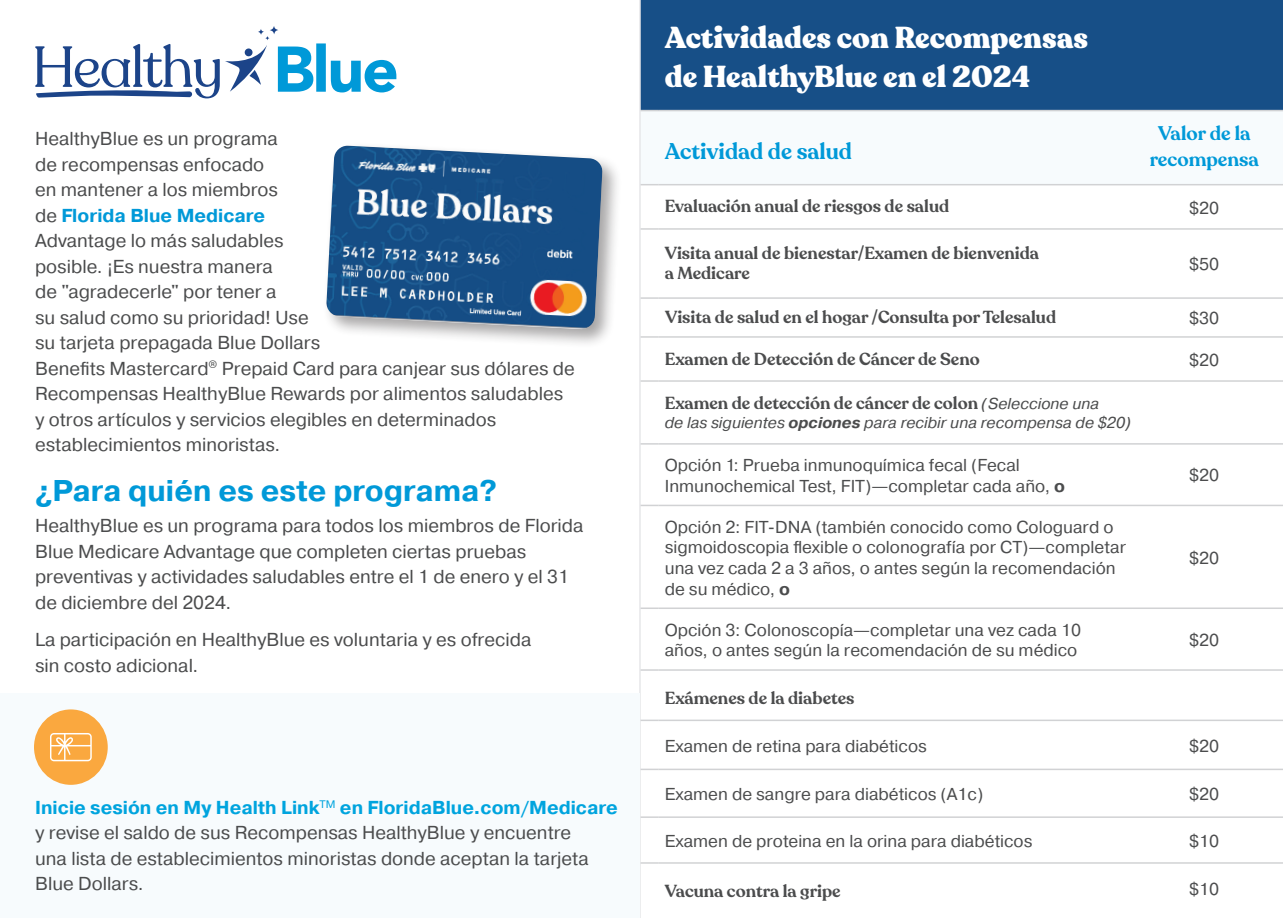
<style>
.page{position:relative;width:1283px;height:918px;background:#fff}
.page>*{position:absolute;margin:0;border:0;box-sizing:border-box;transform-origin:0 0}
.t1{font:900 30px/39px "Recoleta";color:#fff}
.t2{font:700 30px "Pragmatica";color:#0099d8}
.t3{font:600 22.5px "Recoleta";color:#0099d8}
.t4{font:600 19.5px/25.5px "Recoleta";color:#0099d8;text-align:center}
.t5{font:18.75px/25.5px "Pragmatica";color:#4b4c4d}
.t6{font:17.25px/20.7px "Pragmatica";color:#4b4c4d}
.t7{font:600 17.25px/20.7px "Recoleta";color:#4b4c4d}
.t8{font:italic 15.75px "Pragmatica";color:#4b4c4d}
.s1{font-weight:700;color:#0099d8}
.s2{font-weight:700;color:#00a4de}
.s3{font-family:"Pragmatica";font-weight:400;font-style:italic;font-size:15.75px}
.s4{font-weight:700}
</style>
<div class="page">
<div style="left:640px;top:0;width:642px;height:110px;background:#174f87"></div>
<svg style="left:640px;top:111px;width:642px;height:73px"></svg>
<svg style="left:640px;top:185px;width:642px;height:733px"></svg>
<hr style="left:626px;top:228px;width:33px;height:2px;background:#d1d2d4">
<hr style="left:659px;top:228px;width:473px;height:2px;background:#d1d2d4">
<hr style="left:1132px;top:228px;width:150px;height:2px;background:#d1d2d4">
<hr style="left:626px;top:297px;width:33px;height:2px;background:#d1d2d4">
<hr style="left:659px;top:297px;width:473px;height:2px;background:#d1d2d4">
<hr style="left:1132px;top:297px;width:150px;height:2px;background:#d1d2d4">
<hr style="left:626px;top:336px;width:33px;height:2px;background:#d1d2d4">
<hr style="left:659px;top:336px;width:473px;height:2px;background:#d1d2d4">
<hr style="left:1132px;top:336px;width:150px;height:2px;background:#d1d2d4">
<hr style="left:626px;top:380px;width:33px;height:2px;background:#d1d2d4">
<hr style="left:659px;top:380px;width:473px;height:2px;background:#d1d2d4">
<hr style="left:1132px;top:380px;width:150px;height:2px;background:#d1d2d4">
<hr style="left:626px;top:443px;width:33px;height:2px;background:#d1d2d4">
<hr style="left:659px;top:443px;width:473px;height:2px;background:#d1d2d4">
<hr style="left:1132px;top:443px;width:150px;height:2px;background:#d1d2d4">
<hr style="left:626px;top:505px;width:33px;height:1px;background:#d1d2d4">
<hr style="left:659px;top:505px;width:473px;height:1px;background:#d1d2d4">
<hr style="left:1132px;top:505px;width:150px;height:1px;background:#d1d2d4">
<hr style="left:626px;top:608px;width:33px;height:1px;background:#d1d2d4">
<hr style="left:659px;top:608px;width:473px;height:1px;background:#d1d2d4">
<hr style="left:1132px;top:608px;width:150px;height:1px;background:#d1d2d4">
<hr style="left:626px;top:669px;width:33px;height:2px;background:#d1d2d4">
<hr style="left:659px;top:669px;width:473px;height:2px;background:#d1d2d4">
<hr style="left:1132px;top:669px;width:150px;height:2px;background:#d1d2d4">
<hr style="left:626px;top:720px;width:33px;height:1px;background:#d1d2d4">
<hr style="left:659px;top:720px;width:473px;height:1px;background:#d1d2d4">
<hr style="left:1132px;top:720px;width:150px;height:1px;background:#d1d2d4">
<hr style="left:626px;top:769px;width:33px;height:1px;background:#d1d2d4">
<hr style="left:659px;top:769px;width:473px;height:1px;background:#d1d2d4">
<hr style="left:1132px;top:769px;width:150px;height:1px;background:#d1d2d4">
<hr style="left:626px;top:816px;width:33px;height:2px;background:#d1d2d4">
<hr style="left:659px;top:816px;width:473px;height:2px;background:#d1d2d4">
<hr style="left:1132px;top:816px;width:150px;height:2px;background:#d1d2d4">
<hr style="left:626px;top:862px;width:33px;height:2px;background:#d1d2d4">
<hr style="left:659px;top:862px;width:473px;height:2px;background:#d1d2d4">
<hr style="left:1132px;top:862px;width:150px;height:2px;background:#d1d2d4">
<hr style="left:626px;top:110px;width:33px;height:1px;background:#d1d2d4">
<hr style="left:659px;top:110px;width:473px;height:1px;background:#d1d2d4">
<hr style="left:1132px;top:110px;width:150px;height:1px;background:#d1d2d4">
<hr style="left:626px;top:184px;width:33px;height:1px;background:#d1d2d4">
<hr style="left:659px;top:184px;width:473px;height:1px;background:#d1d2d4">
<hr style="left:1132px;top:184px;width:150px;height:1px;background:#d1d2d4">
<div style="left:0;top:694px;width:640px;height:224px;background:#f7fbfd"></div>
<svg style="left:258px;top:28px;width:6px;height:7px"></svg>
<svg style="left:269px;top:25px;width:10px;height:10px"></svg>
<svg style="left:278px;top:43px;width:118px;height:49px"></svg>
<svg style="left:35px;top:36px;width:235px;height:62px"></svg>
<div style="left:34px;top:709px;width:74px;height:76px;background:#faa83f;border-radius:50%"></div>
<svg style="left:50px;top:733px;width:42px;height:28px"></svg>
<div style="left:322px;top:141px;width:300px;height:208px;background:#231f20;opacity:.4"></div>
<img style="left:326px;top:146px;width:277px;height:183px">
<p class="t5" style="left:35px;top:125px;width:541px">HealthyBlue es un programa<br>de recompensas enfocado<br>en mantener a los miembros<br>de <span class="s1">Florida Blue Medicare<br></span>Advantage lo más saludables<br>posible. ¡Es nuestra manera<br>de "agradecerle" por tener a<br>su salud como su prioridad! Use<br>su tarjeta prepagada Blue Dollars<br>Benefits Mastercard<sup>®</sup> Prepaid Card para canjear sus dólares de Recompensas HealthyBlue Rewards por alimentos saludables y otros artículos y servicios elegibles en determinados establecimientos minoristas.</p>
<p class="t2" style="left:35px;top:472px;width:463px">¿Para quién es este programa?</p>
<p class="t5" style="left:35px;top:512px;width:550px">HealthyBlue es un programa para todos los miembros de Florida Blue Medicare Advantage que completen ciertas pruebas preventivas y actividades saludables entre el 1 de enero y el 31 de diciembre del 2024.</p>
<p class="t5" style="left:35px;top:626px;width:498px">La participación en HealthyBlue es voluntaria y es ofrecida sin costo adicional.</p>
<p class="t5" style="left:35px;top:794px;width:584px"><span class="s2">Inicie sesión en My Health Link</span><sup>TM</sup> <span class="s2">en FloridaBlue.com/Medicare </span>y revise el saldo de sus Recompensas HealthyBlue y encuentre<br>una lista de establecimientos minoristas donde aceptan la tarjeta Blue Dollars.</p>
<p class="t1" style="left:665px;top:19px;width:425px">Actividades con Recompensas de HealthyBlue en el 2024</p>
<p class="t3" style="left:665px;top:137px;width:189px">Actividad de salud</p>
<p class="t4" style="left:1149px;top:121px;width:111px">Valor de la recompensa</p>
<p class="t7" style="left:665px;top:197px;width:286px">Evaluación anual de riesgos de salud</p>
<p class="t6" style="left:1189px;top:197px;width:32px">$20</p>
<p class="t7" style="left:665px;top:243px;width:376px">Visita anual de bienestar/Examen de bienvenida a Medicare</p>
<p class="t6" style="left:1189px;top:253px;width:32px">$50</p>
<p class="t7" style="left:665px;top:307px;width:392px">Visita de salud en el hogar /Consulta por Telesalud</p>
<p class="t6" style="left:1189px;top:307px;width:32px">$30</p>
<p class="t7" style="left:665px;top:349px;width:316px">Examen de Detección de Cáncer de Seno</p>
<p class="t6" style="left:1189px;top:349px;width:32px">$20</p>
<p class="t7" style="left:665px;top:393px;width:436px">Examen de detección de cáncer de colon <span class="s3">(Seleccione una</span></p>
<p class="t8" style="left:665px;top:412px;width:468px">de las siguientes <span class="s4">opciones</span> para recibir una recompensa de $20)</p>
<p class="t6" style="left:665px;top:454px;width:402px">Opción 1: Prueba inmunoquímica fecal (Fecal<br>Inmunochemical Test, FIT)—completar cada año, <span class="s4">o</span></p>
<p class="t6" style="left:1189px;top:464px;width:32px">$20</p>
<p class="t6" style="left:665px;top:516px;width:463px">Opción 2: FIT-DNA (también conocido como Cologuard o sigmoidoscopia flexible o colonografía por CT)—completar una vez cada 2 a 3 años, o antes según la recomendación de su médico, <span class="s4">o</span></p>
<p class="t6" style="left:1189px;top:547px;width:32px">$20</p>
<p class="t6" style="left:665px;top:619px;width:418px">Opción 3: Colonoscopía—completar una vez cada 10 años, o antes según la recomendación de su médico</p>
<p class="t6" style="left:1189px;top:629px;width:32px">$20</p>
<p class="t7" style="left:665px;top:688px;width:191px">Exámenes de la diabetes</p>
<p class="t6" style="left:665px;top:735px;width:264px">Examen de retina para diabéticos</p>
<p class="t6" style="left:1189px;top:735px;width:32px">$20</p>
<p class="t6" style="left:665px;top:783px;width:320px">Examen de sangre para diabéticos (A1c)</p>
<p class="t6" style="left:1189px;top:783px;width:32px">$20</p>
<p class="t6" style="left:665px;top:830px;width:369px">Examen de proteina en la orina para diabéticos</p>
<p class="t6" style="left:1189px;top:830px;width:32px">$10</p>
<p class="t7" style="left:665px;top:881px;width:177px">Vacuna contra la gripe</p>
<p class="t6" style="left:1189px;top:878px;width:32px">$10</p>
</div>
